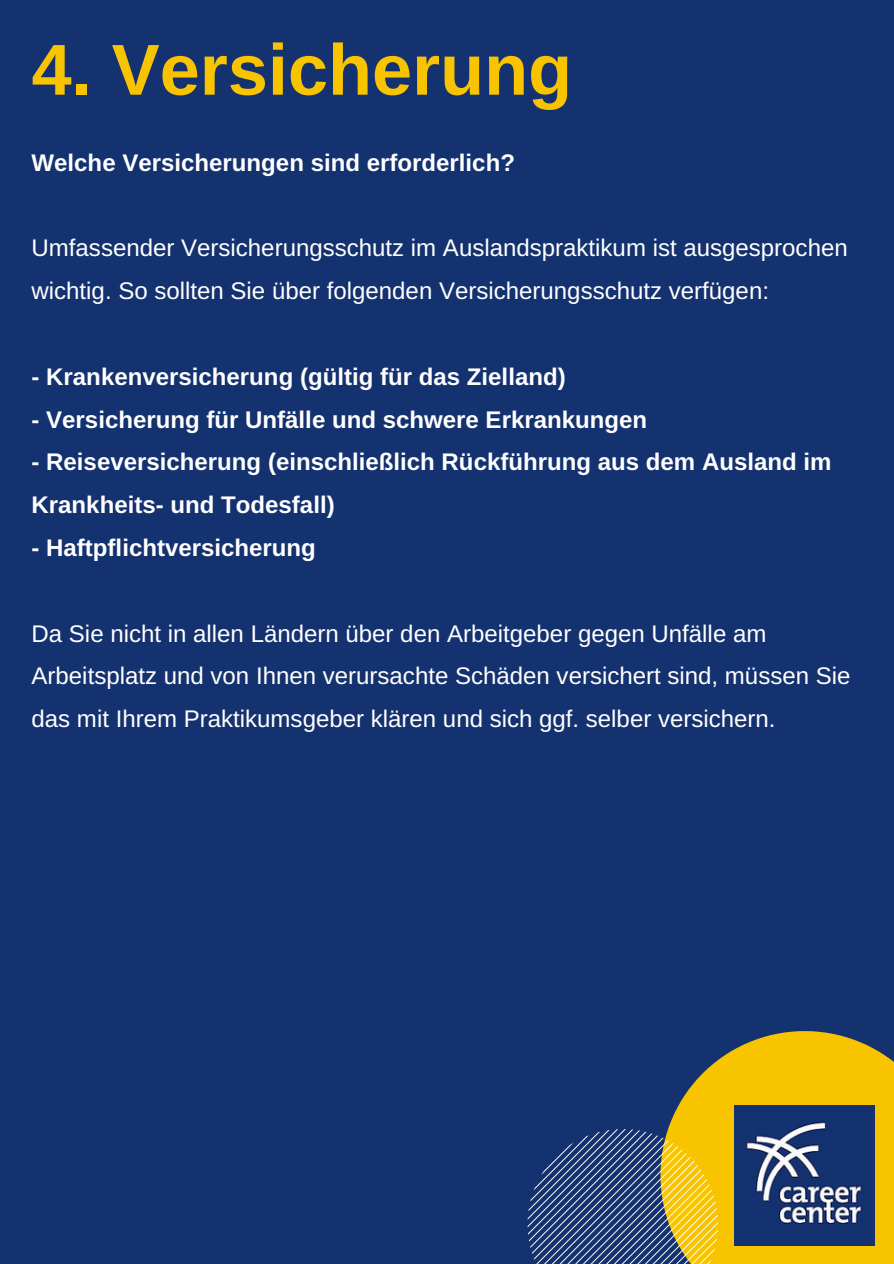
<style>
.page{position:relative;width:894px;height:1264px;background:#fff}
.page>*{position:absolute;margin:0;border:0;box-sizing:border-box;transform-origin:0 0}
.t1{font:700 72px "Arimo";color:#f8c400}
.t2{font:24px/42.8px "Arimo";color:#fff}
.t3{font:700 24px/42.8px "Arimo";color:#fff}
</style>
<div class="page">
<div style="left:0;top:0;width:893px;height:1263px;background:#153270"></div>
<svg style="left:668px;top:1031px;width:225px;height:232px;fill:#f8c400"></svg>
<svg style="left:527px;top:1129px;width:190px;height:134px"></svg>
<img style="left:734px;top:1105px;width:140px;height:140px">
<h1 class="t1" style="left:32px;top:29px;width:542px">4. Versicherung</h1>
<p class="t3" style="left:32px;top:141px;width:485px">Welche Versicherungen sind erforderlich?</p>
<p class="t2" style="left:32px;top:227px;width:817px">Umfassender Versicherungsschutz im Auslandspraktikum ist ausgesprochen wichtig. So sollten Sie über folgenden Versicherungsschutz verfügen:</p>
<p class="t3" style="left:32px;top:355px;width:535px">- Krankenversicherung (gültig für das Zielland)</p>
<p class="t3" style="left:32px;top:398px;width:617px">- Versicherung für Unfälle und schwere Erkrankungen</p>
<p class="t3" style="left:32px;top:440px;width:801px">- Reiseversicherung (einschließlich Rückführung aus dem Ausland im<br>Krankheits- und Todesfall)</p>
<p class="t3" style="left:32px;top:526px;width:286px">- Haftpflichtversicherung</p>
<p class="t2" style="left:32px;top:612px;width:820px">Da Sie nicht in allen Ländern über den Arbeitgeber gegen Unfälle am<br>Arbeitsplatz und von Ihnen verursachte Schäden versichert sind, müssen Sie das mit Ihrem Praktikumsgeber klären und sich ggf. selber versichern.</p>
</div>
